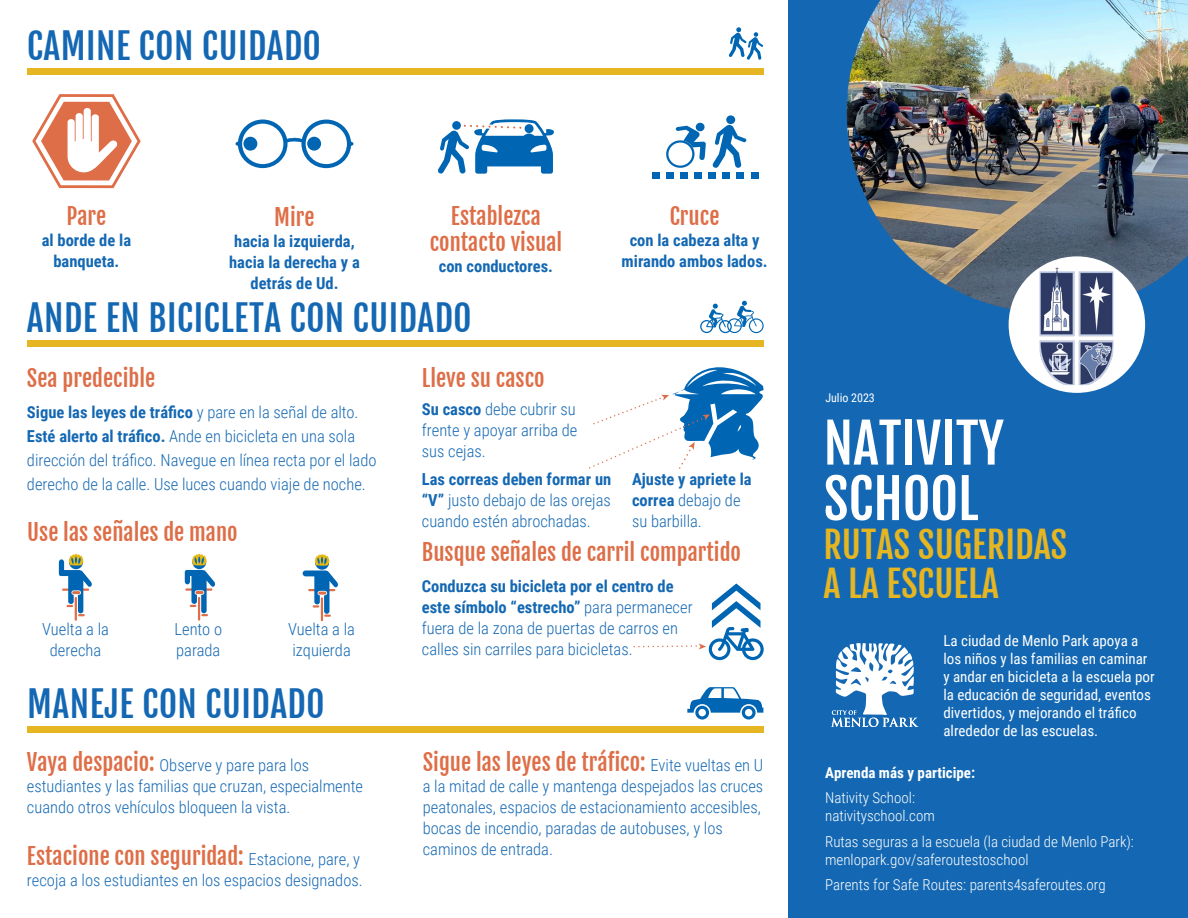
<style>
.page{position:relative;width:1188px;height:918px;background:#fff}
.page>*{position:absolute;margin:0;border:0;box-sizing:border-box;transform-origin:0 0}
.t1{font:54px/55.5px "Fjalla One";color:#fff}
.t2{font:36px/39px "Fjalla One";color:#e5b621}
.t3{font:35.25px "Fjalla One";letter-spacing:.015em;color:#1468b3}
.t4{font:22.5px/25.5px "Fjalla One";color:#de6e47;text-align:center}
.t5{font:300 16.5px/21px "Roboto Condensed";color:#1468b3}
.t6{font:700 16.5px/21px "Roboto Condensed";color:#1468b3;text-align:center}
.t7{font:15px/18px "Roboto Condensed";color:#fff}
.t8{font:300 15px/18px "Roboto Condensed";color:#fff}
.t9{font:700 15px "Roboto Condensed";color:#fff}
.t10{font:12px "Roboto Condensed";color:#fff}
.s1{font-weight:700}
.s2{font-weight:300}
.s3{font-family:"Fjalla One";font-weight:400;font-size:22.5px;color:#de6e47}
.s4{font-family:"Roboto Condensed";font-weight:300;font-size:16.5px;color:#1468b3}
</style>
<div class="page">
<div style="left:788px;top:0;width:400px;height:918px;background:#1468b3"></div>
<svg style="left:831px;top:643px;width:87px;height:84px"></svg>
<img style="left:847px;top:0;width:341px;height:313px">
<div style="left:27px;top:727px;width:737px;height:6px;background:#e5b621"></div>
<svg style="left:687px;top:687px;width:76px;height:33px"></svg>
<hr style="left:321px;top:598px;width:2px;height:22px;background:#de6e47">
<svg style="left:303px;top:554px;width:35px;height:63px"></svg>
<hr style="left:198px;top:598px;width:2px;height:22px;background:#de6e47">
<svg style="left:185px;top:554px;width:31px;height:62px"></svg>
<hr style="left:75px;top:598px;width:2px;height:22px;background:#de6e47">
<svg style="left:59px;top:554px;width:33px;height:62px"></svg>
<svg style="left:590px;top:367px;width:174px;height:102px"></svg>
<svg style="left:634px;top:583px;width:130px;height:77px"></svg>
<div style="left:27px;top:340px;width:737px;height:7px;background:#e5b621"></div>
<svg style="left:700px;top:301px;width:64px;height:32px"></svg>
<svg style="left:32px;top:94px;width:109px;height:94px"></svg>
<svg style="left:236px;top:120px;width:117px;height:48px"></svg>
<div style="left:243px;top:137px;width:14px;height:14px;background:#0066b3;border-radius:50%"></div>
<div style="left:307px;top:137px;width:14px;height:14px;background:#0066b3;border-radius:50%"></div>
<svg style="left:438px;top:119px;width:116px;height:55px"></svg>
<div style="left:695px;top:172px;width:7px;height:7px;background:#0066b3"></div>
<div style="left:709px;top:172px;width:7px;height:7px;background:#0066b3"></div>
<div style="left:723px;top:172px;width:7px;height:7px;background:#0066b3"></div>
<div style="left:737px;top:172px;width:7px;height:7px;background:#0066b3"></div>
<div style="left:751px;top:172px;width:7px;height:7px;background:#0066b3"></div>
<div style="left:666px;top:172px;width:7px;height:7px;background:#0066b3"></div>
<div style="left:680px;top:172px;width:7px;height:7px;background:#0066b3"></div>
<div style="left:652px;top:172px;width:7px;height:7px;background:#0066b3"></div>
<svg style="left:713px;top:125px;width:33px;height:43px"></svg>
<div style="left:726px;top:115px;width:9px;height:9px;background:#0066b3;border-radius:50%"></div>
<svg style="left:666px;top:123px;width:40px;height:45px"></svg>
<div style="left:27px;top:68px;width:737px;height:6px;background:#e5b621"></div>
<svg style="left:729px;top:27px;width:34px;height:33px"></svg>
<div style="left:1010px;top:258px;width:134px;height:133px;background:#fff;border-radius:50%"></div>
<img style="left:1039px;top:267px;width:75px;height:118px">
<div style="left:1009px;top:256px;width:136px;height:137px;border:3px solid #fff;border-radius:50%"></div>
<h3 class="t3" style="left:27px;top:24px;width:295px">CAMINE CON CUIDADO</h3>
<h3 class="t4" style="left:67px;top:204px;width:41px">Pare</h3>
<p class="t6" style="left:42px;top:229px;width:91px">al borde de la banqueta.</p>
<h3 class="t4" style="left:274px;top:205px;width:42px">Mire</h3>
<p class="t6" style="left:229px;top:230px;width:132px">hacia la izquierda, hacia la derecha y a detrás de Ud.</p>
<h3 class="t4" style="left:430px;top:204px;width:134px">Establezca contacto visual</h3>
<p class="t6" style="left:439px;top:255px;width:116px">con conductores.</p>
<h3 class="t3" style="left:27px;top:296px;width:446px">ANDE EN BICICLETA CON CUIDADO</h3>
<h3 class="t4" style="left:670px;top:204px;width:51px">Cruce</h3>
<p class="t6" style="left:622px;top:229px;width:148px">con la cabeza alta y mirando ambos lados.</p>
<h3 class="t4" style="left:27px;top:366px;width:130px">Sea predecible</h3>
<p class="t5" style="left:27px;top:399px;width:351px;line-height:24px"><span class="s1">Sigue las leyes de tráfico</span> y pare en la señal de alto.<br><span class="s1">Esté alerto al tráfico.</span> Ande en bicicleta en una sola dirección del tráfico. Navegue en línea recta por el lado derecho de la calle. Use luces cuando viaje de noche.</p>
<p class="t5" style="left:422px;top:398px;width:157px;text-align:justify"><span class="s1">Su casco</span> debe cubrir su frente y apoyar arriba de sus cejas.</p>
<h3 class="t4" style="left:422px;top:365px;width:124px">Lleve su casco</h3>
<p class="t5" style="left:422px;top:468px;width:191px;text-align:justify"><span class="s1">Las correas deben formar un “V”</span> justo debajo de las orejas cuando estén abrochadas.</p>
<p class="t6" style="left:632px;top:468px;width:121px;text-align:left">Ajuste y apriete la correa <span class="s2">debajo de su barbilla.</span></p>
<h3 class="t4" style="left:27px;top:519px;width:212px">Use las señales de mano</h3>
<h3 class="t4" style="left:422px;top:540px;width:321px">Busque señales de carril compartido</h3>
<p class="t5" style="left:422px;top:575px;width:272px"><span class="s1">Conduzca su bicicleta por el centro de este símbolo “estrecho”</span> para permanecer fuera de la zona de puertas de carros en calles sin carriles para bicicletas.</p>
<p class="t5" style="left:42px;top:618px;width:68px;text-align:center">Vuelta a la derecha</p>
<p class="t5" style="left:174px;top:618px;width:49px">Lento o parada</p>
<p class="t5" style="left:288px;top:618px;width:68px">Vuelta a la izquierda</p>
<h3 class="t3" style="left:27px;top:683px;width:299px">MANEJE CON CUIDADO</h3>
<p class="t5" style="left:27px;top:754px;width:338px"><span class="s3">Vaya despacio:</span> Observe y pare para los estudiantes y las familias que cruzan, especialmente cuando otros vehículos bloqueen la vista.</p>
<h3 class="t4" style="left:27px;top:844px;width:335px">Estacione con seguridad: <span class="s4">Estacione, pare, y</span></h3>
<p class="t5" style="left:27px;top:869px;width:337px">recoja a los estudiantes en los espacios designados.</p>
<h3 class="t4" style="left:423px;top:749px;width:342px">Sigue las leyes de tráfico: <span class="s4">Evite vueltas en U</span></h3>
<p class="t5" style="left:423px;top:775px;width:342px">a la mitad de calle y mantenga despejados las cruces peatonales, espacios de estacionamiento accesibles, bocas de incendio, paradas de autobuses, y los caminos de entrada.</p>
<p class="t10" style="left:825px;top:389px;width:51px">Julio 2023</p>
<h1 class="t1" style="left:824px;top:416px;width:182px">NATIVITY<br>SCHOOL</h1>
<h2 class="t2" style="left:824px;top:525px;width:245px">RUTAS SUGERIDAS<br>A LA ESCUELA</h2>
<p class="t7" style="left:943px;top:631px;width:213px">La ciudad de Menlo Park apoya a los niños y las familias en caminar y andar en bicicleta a la escuela por la educación de seguridad, eventos divertidos, y mejorando el tráfico alrededor de las escuelas.</p>
<p class="t9" style="left:825px;top:762px;width:152px">Aprenda más y participe:</p>
<p class="t8" style="left:825px;top:788px;width:111px">Nativity School: nativityschool.com</p>
<p class="t8" style="left:825px;top:832px;width:310px">Rutas seguras a la escuela (la ciudad de Menlo Park): menlopark.gov/saferoutestoschool</p>
<p class="t8" style="left:825px;top:875px;width:282px">Parents for Safe Routes: parents4saferoutes.org</p>
</div>
